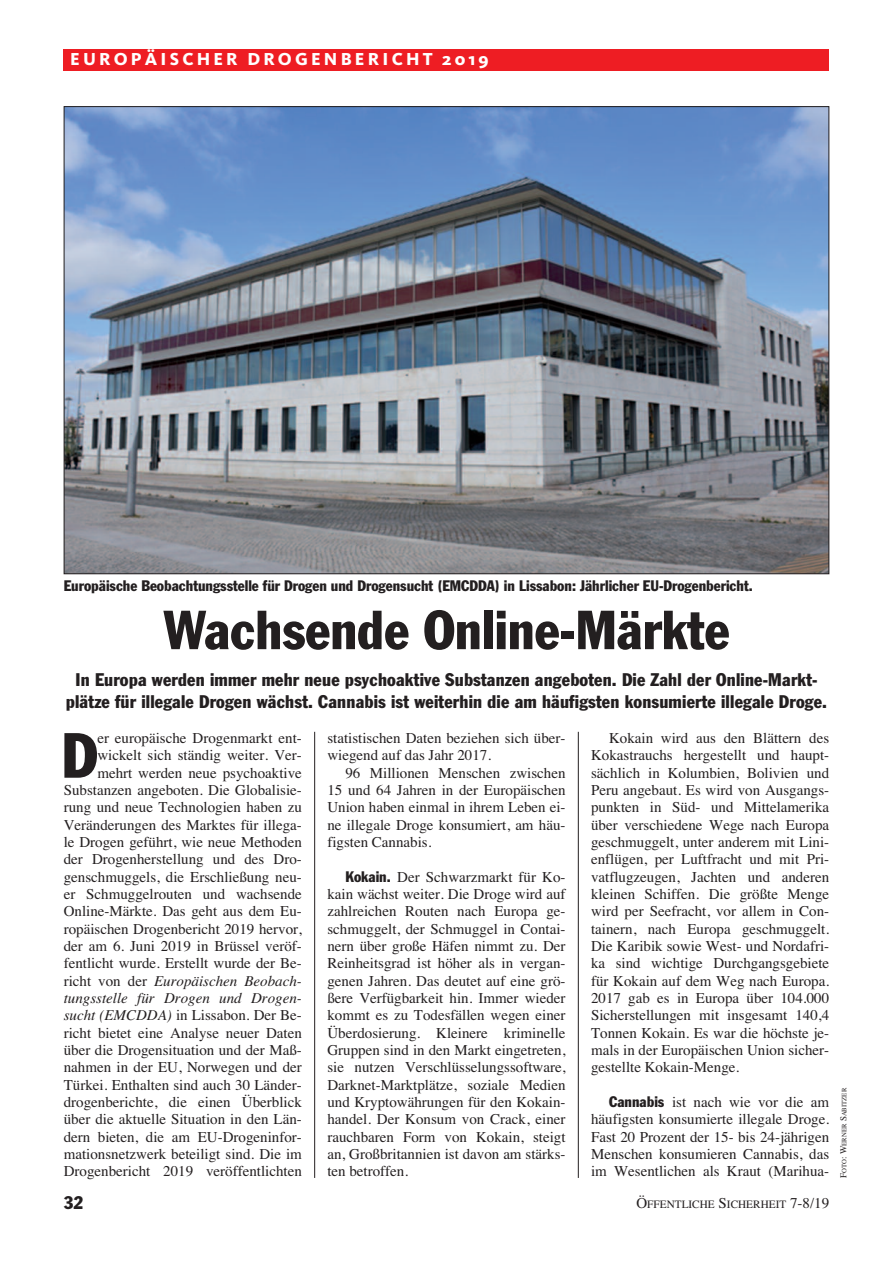
<style>
.page{position:relative;width:893px;height:1263px;background:#fff}
.page>*{position:absolute;margin:0;border:0;box-sizing:border-box;transform-origin:0 0}
.t1{font:condensed 62.7px "Franklin Gothic";color:#231f20}
.t2{font:condensed 54px "Franklin Gothic";color:#231f20}
.t3{font:condensed 18px/21.6px "Franklin Gothic";letter-spacing:.01em;color:#231f20;text-align:center}
.t4{font:800 18px "Kievit";letter-spacing:.175em;color:#fff}
.t5{font:15px/17.4px "Times";color:#231f20;text-align:justify}
.t6{font:condensed 15px "Franklin Gothic";color:#231f20}
.t7{font:11.25px "Times";color:#231f20}
.t8{font:6.75px "Times";color:#231f20}
.s1{font-style:italic}
.s2{font-family:"Franklin Gothic";font-stretch:condensed}
.s3{font-size:15px}
.s4{font-size:9px}
</style>
<div class="page">
<hr style="left:314px;top:732px;width:1px;height:446px;background:#231f20">
<hr style="left:578px;top:732px;width:1px;height:446px;background:#231f20">
<div style="left:64px;top:49px;width:765px;height:21px;background:#ee1d23"></div>
<img style="left:66px;top:108px;width:761px;height:464px">
<p class="t4" style="left:70px;top:53px;width:420px">EUROPÄISCHER DROGENBERICHT 2019</p>
<p class="t6" style="left:64px;top:580px;width:690px">Europäische Beobachtungsstelle für Drogen und Drogensucht (EMCDDA) in Lissabon: Jährlicher EU-Drogenbericht.</p>
<h2 class="t2" style="left:163px;top:611px;width:568px">Wachsende Online-Märkte</h2>
<p class="t3" style="left:66px;top:670px;width:763px">In Europa werden immer mehr neue psychoaktive Substanzen angeboten. Die Zahl der Online-Markt&shy;plätze für illegale Drogen wächst. Cannabis ist weiterhin die am häufigsten konsumierte illegale Droge.</p>
<p class="t5" style="left:64px;top:729px;width:240px;text-align:right">er europäische Drogenmarkt ent&shy;wickelt sich ständig weiter. Ver&shy;mehrt werden neue psychoaktive Substanzen angeboten. Die Globalisie&shy;rung und neue Technologien haben zu Veränderungen des Marktes für illega&shy;le Drogen geführt, wie neue Methoden der Drogenherstellung und des Dro&shy;genschmuggels, die Erschließung neu&shy;er Schmuggelrouten und wachsende Online-Märkte. Das geht aus dem Eu&shy;ropäischen Drogenbericht 2019 hervor, der am 6. Juni 2019 in Brüssel veröf&shy;fentlicht wurde. Erstellt wurde der Be&shy;richt von der <span class="s1">Europäischen Beobach&shy;tungsstelle für Drogen und Drogen&shy;sucht (EMCDDA)</span> in Lissabon. Der Be&shy;richt bietet eine Analyse neuer Daten über die Drogensituation und der Maß&shy;nahmen in der EU, Norwegen und der Türkei. Enthalten sind auch 30 Länder&shy;drogenberichte, die einen Überblick über die aktuelle Situation in den Län&shy;dern bieten, die am EU-Drogeninfor&shy;mationsnetzwerk beteiligt sind. Die im Drogenbericht 2019 veröffentlichten</p>
<p class="t5" style="left:327px;top:729px;width:240px">statistischen Daten beziehen sich über&shy;wiegend auf das Jahr 2017.</p>
<h1 class="t1" style="left:62px;top:733px;width:37px">D</h1>
<p class="t5" style="left:327px;top:764px;width:240px;text-indent:18px">96 Millionen Menschen zwischen 15 und 64 Jahren in der Europäischen Union haben einmal in ihrem Leben ei&shy;ne illegale Droge konsumiert, am häu&shy;figsten Cannabis.</p>
<p class="t5" style="left:327px;top:868px;width:240px;text-indent:18px"><span class="s2">Kokain.</span> Der Schwarzmarkt für Ko&shy;kain wächst weiter. Die Droge wird auf zahlreichen Routen nach Europa ge&shy;schmuggelt, der Schmuggel in Contai&shy;nern über große Häfen nimmt zu. Der Reinheitsgrad ist höher als in vergan&shy;genen Jahren. Das deutet auf eine grö&shy;ßere Verfügbarkeit hin. Immer wieder kommt es zu Todesfällen wegen einer Überdosierung. Kleinere kriminelle Gruppen sind in den Markt eingetreten, sie nutzen Verschlüsselungssoftware, Darknet-Marktplätze, soziale Medien und Kryptowährungen für den Kokain&shy;handel. Der Konsum von Crack, einer rauchbaren Form von Kokain, steigt an, Großbritannien ist davon am stärks&shy;ten betroffen.</p>
<p class="t5" style="left:591px;top:729px;width:240px;text-indent:18px">Kokain wird aus den Blättern des Kokastrauchs hergestellt und haupt&shy;sächlich in Kolumbien, Bolivien und Peru angebaut. Es wird von Ausgangs&shy;punkten in Süd- und Mittelamerika über verschiedene Wege nach Europa geschmuggelt, unter anderem mit Lini&shy;enflügen, per Luftfracht und mit Pri&shy;vatflugzeugen, Jachten und anderen kleinen Schiffen. Die größte Menge wird per Seefracht, vor allem in Con&shy;tainern, nach Europa geschmuggelt.<br>Die Karibik sowie West- und Nordafri&shy;ka sind wichtige Durchgangsgebiete für Kokain auf dem Weg nach Europa.<br>2017 gab es in Europa über 104.000<br>Sicherstellungen mit insgesamt 140,4<br>Tonnen Kokain. Es war die höchste je&shy;mals in der Europäischen Union sicher&shy;gestellte Kokain-Menge.</p>
<p class="t5" style="left:591px;top:1093px;width:240px;text-indent:18px"><span class="s2">Cannabis</span> ist nach wie vor die am häufigsten konsumierte illegale Droge.<br>Fast 20 Prozent der 15- bis 24-jährigen Menschen konsumieren Cannabis, das im Wesentlichen als Kraut (Marihua-</p>
<p class="t3" style="left:64px;top:1193px;width:21px">32</p>
<p class="t7" style="left:636px;top:1198px;width:194px"><span class="s3">Ö</span>FFENTLICHE <span class="s3">S</span>ICHERHEIT <span class="s3">7-8/19</span></p>
<p class="t8" style="left:840px;top:1178px;width:92px;rotate:-90deg"><span class="s4">F</span>OTO<span class="s4">: W</span>ERNER <span class="s4">S</span>ABITZER</p>
</div>
